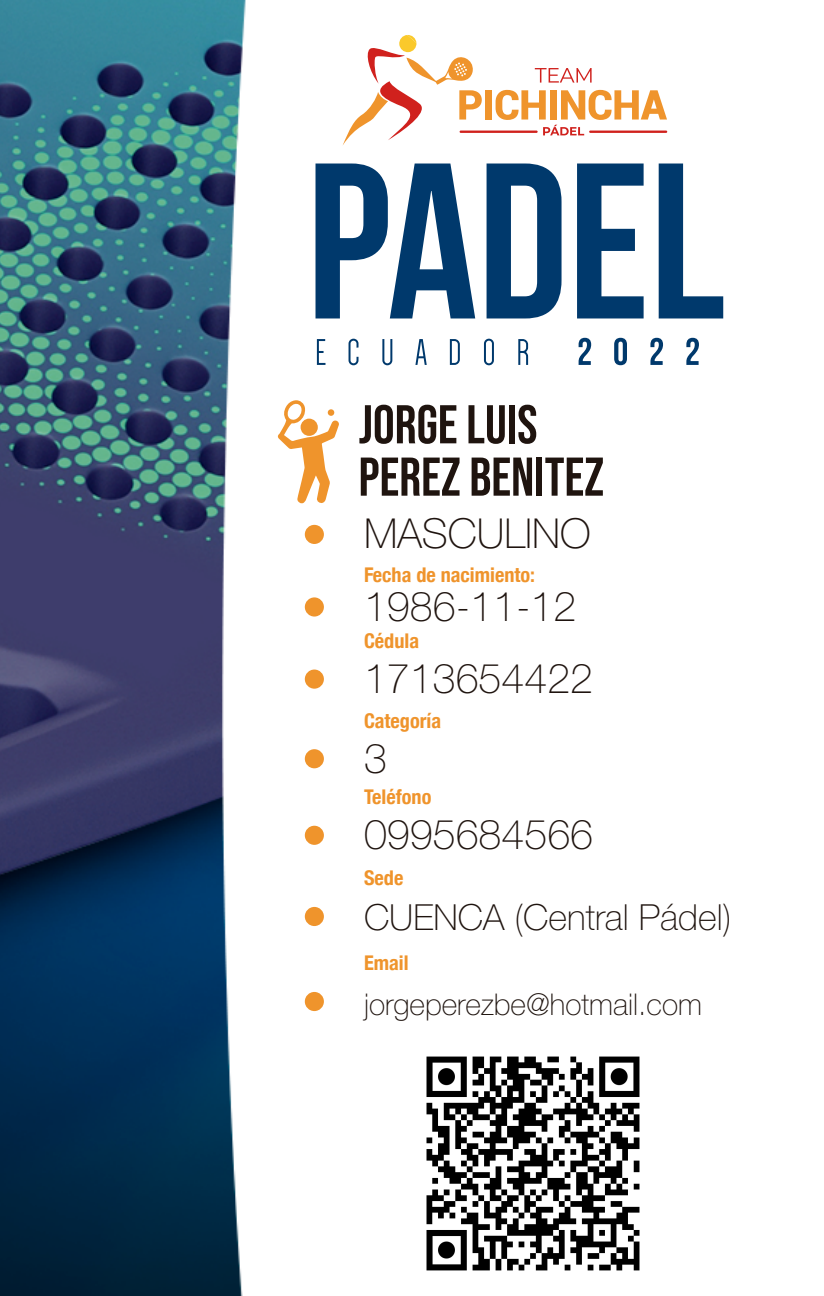
<style>
.page{position:relative;width:824px;height:1296px;background:#fff}
.page>*{position:absolute;margin:0;border:0;box-sizing:border-box;transform-origin:0 0}
.t1{font:54.6px/52.2px "Bebas Neue";color:#1f140f}
.t2{font:100 41.4px/72.6px "Helvetica Neue LT Std";color:#1f140f}
.t3{font:100 36px "Helvetica Neue LT Std";color:#1f140f}
.t4{font:100 30px "Helvetica Neue LT Std";color:#1f140f}
.t5{font:700 condensed 20.4px "Helvetica Neue";color:#ef942c}
</style>
<div class="page">
<img style="left:0;top:0;width:724px;height:1296px">
<svg style="left:315px;top:164px;width:160px;height:154px"></svg>
<svg style="left:486px;top:164px;width:75px;height:154px"></svg>
<svg style="left:577px;top:164px;width:66px;height:154px"></svg>
<svg style="left:658px;top:164px;width:65px;height:154px"></svg>
<svg style="left:317px;top:339px;width:8px;height:26px"></svg>
<svg style="left:348px;top:339px;width:10px;height:26px"></svg>
<svg style="left:382px;top:339px;width:10px;height:26px"></svg>
<svg style="left:415px;top:339px;width:12px;height:26px"></svg>
<svg style="left:450px;top:339px;width:10px;height:26px"></svg>
<svg style="left:484px;top:339px;width:10px;height:26px"></svg>
<svg style="left:518px;top:339px;width:10px;height:26px"></svg>
<svg style="left:578px;top:338px;width:13px;height:27px"></svg>
<svg style="left:614px;top:338px;width:13px;height:27px"></svg>
<svg style="left:650px;top:338px;width:13px;height:27px"></svg>
<svg style="left:686px;top:338px;width:13px;height:27px"></svg>
<svg style="left:277px;top:400px;width:62px;height:104px"></svg>
<div style="left:300px;top:419px;width:18px;height:17px;background:#ef942c;border-radius:50%"></div>
<div style="left:328px;top:409px;width:6px;height:7px;background:#ef942c;border-radius:50%"></div>
<svg style="left:535px;top:68px;width:56px;height:15px"></svg>
<div style="left:485px;top:90px;width:7px;height:30px;background:#ef942c"></div>
<hr style="left:459px;top:131px;width:78px;height:2px;background:#d0211d">
<svg style="left:495px;top:90px;width:172px;height:45px"></svg>
<svg style="left:342px;top:35px;width:140px;height:111px"></svg>
<div style="left:305px;top:525px;width:19px;height:19px;background:#ef942c;border-radius:50%"></div>
<div style="left:305px;top:597px;width:19px;height:20px;background:#ef942c;border-radius:50%"></div>
<div style="left:305px;top:670px;width:19px;height:19px;background:#ef942c;border-radius:50%"></div>
<div style="left:305px;top:749px;width:19px;height:19px;background:#ef942c;border-radius:50%"></div>
<div style="left:305px;top:826px;width:19px;height:19px;background:#ef942c;border-radius:50%"></div>
<div style="left:305px;top:907px;width:19px;height:19px;background:#ef942c;border-radius:50%"></div>
<div style="left:305px;top:992px;width:19px;height:19px;background:#ef942c;border-radius:50%"></div>
<img style="left:415px;top:1046px;width:236px;height:235px">
<h1 class="t1" style="left:358px;top:398px;width:247px">JORGE LUIS<br>PEREZ BENITEZ</h1>
<h2 class="t2" style="left:364px;top:497px;width:231px">MASCULINO<br>1986-11-12<br>1713654422</h2>
<p class="t5" style="left:364px;top:563px;width:173px">Fecha de nacimiento:</p>
<p class="t5" style="left:364px;top:628px;width:57px">Cédula</p>
<p class="t5" style="left:364px;top:708px;width:79px">Categoría</p>
<h2 class="t2" style="left:364px;top:722px;width:24px">3</h2>
<p class="t5" style="left:364px;top:785px;width:69px">Teléfono</p>
<h2 class="t2" style="left:364px;top:798px;width:231px">0995684566</h2>
<p class="t5" style="left:364px;top:866px;width:41px">Sede</p>
<h3 class="t3" style="left:364px;top:897px;width:369px">CUENCA (Central Pádel)</h3>
<p class="t5" style="left:364px;top:951px;width:46px">Email</p>
<h3 class="t4" style="left:364px;top:988px;width:339px">jorgeperezbe@hotmail.com</h3>
</div>
